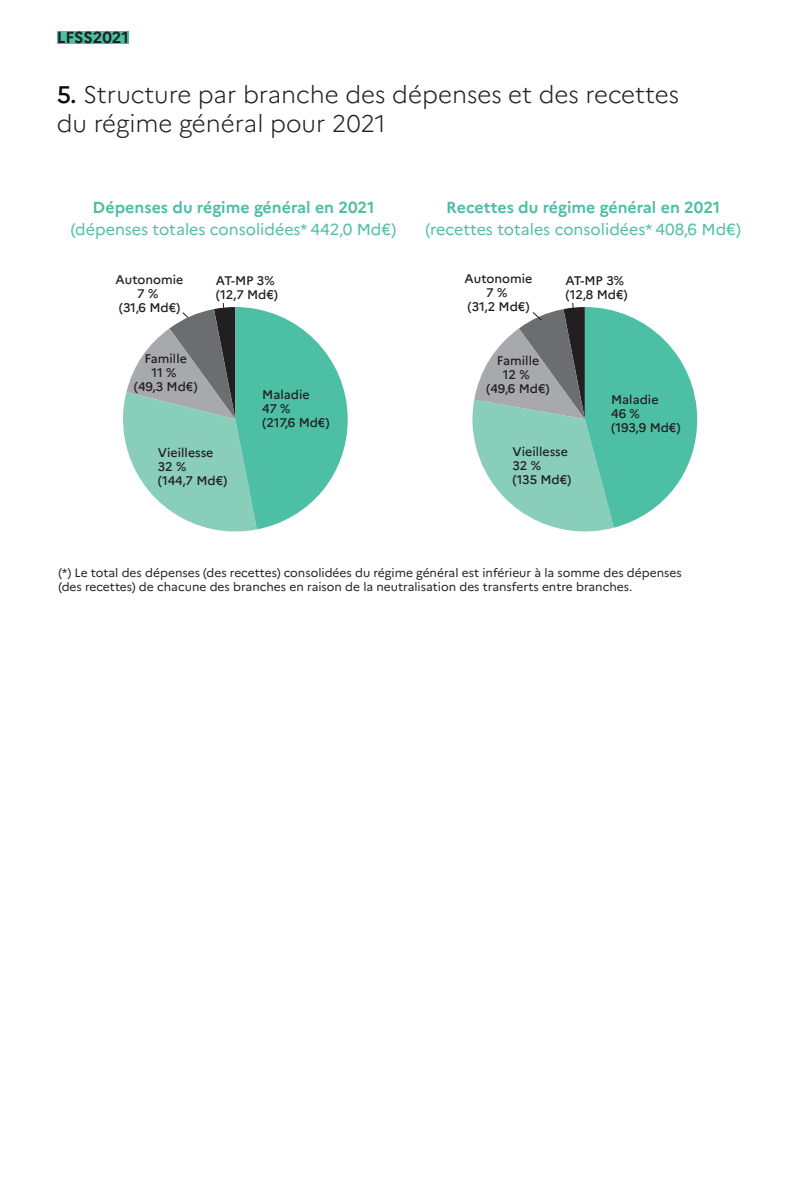
<style>
.page{position:relative;width:806px;height:1191px;background:#fff}
.page>*{position:absolute;margin:0;border:0;box-sizing:border-box;transform-origin:0 0}
.t1{font:300 24px/28.8px "Marianne";color:#231f20}
.t2{font:16px "Marianne";color:#4cbfa4}
.t3{font:700 16px "Marianne";color:#4cbfa4}
.t4{font:700 16px "Marianne";color:#231f20}
.t5{font:500 12.4px/14px "Marianne";color:#231f20}
.t6{font:12px/14.4px "Marianne";color:#231f20}
.s1{font-weight:500;color:#0d0a13}
</style>
<div class="page">
<svg style="left:123px;top:303px;width:224px;height:229px"></svg>
<svg style="left:472px;top:303px;width:224px;height:229px"></svg>
<div style="left:57px;top:31px;width:72px;height:12px;background:#4cbfa4"></div>
<p class="t4" style="left:57px;top:28px;width:73px">LFSS2021</p>
<h1 class="t1" style="left:57px;top:80px;width:623px"><span class="s1">5.</span> Structure par branche des dépenses et des recettes du régime général pour 2021</h1>
<p class="t3" style="left:93px;top:197px;width:283px">Dépenses du régime général en 2021</p>
<p class="t2" style="left:71px;top:219px;width:327px">(dépenses totales consolidées* 442,0 Md€)</p>
<p class="t3" style="left:446px;top:197px;width:275px">Recettes du régime général en 2021</p>
<p class="t2" style="left:425px;top:219px;width:317px">(recettes totales consolidées* 408,6 Md€)</p>
<p class="t5" style="left:115px;top:273px;width:69px;text-align:center">Autonomie<br>7 %<br>(31,6 Md€)</p>
<p class="t5" style="left:216px;top:274px;width:64px">AT-MP 3% (12,7 Md€)</p>
<p class="t5" style="left:464px;top:271px;width:69px;text-align:center">Autonomie<br>7 %<br>(31,2 Md€)</p>
<p class="t5" style="left:565px;top:274px;width:64px">AT-MP 3% (12,8 Md€)</p>
<p class="t5" style="left:134px;top:352px;width:65px;text-align:center">Famille<br>11 %<br>(49,3 Md€)</p>
<p class="t5" style="left:262px;top:387px;width:69px">Maladie<br>47 %<br>(217,6 Md€)</p>
<p class="t5" style="left:486px;top:354px;width:65px;text-align:center">Famille<br>12 %<br>(49,6 Md€)</p>
<p class="t5" style="left:610px;top:393px;width:71px">Maladie<br>46 %<br>(193,9 Md€)</p>
<p class="t5" style="left:158px;top:445px;width:71px">Vieillesse<br>32 %<br>(144,7 Md€)</p>
<p class="t5" style="left:512px;top:444px;width:60px">Vieillesse<br>32 %<br>(135 Md€)</p>
<p class="t6" style="left:58px;top:565px;width:624px">(*) Le total des dépenses (des recettes) consolidées du régime général est inférieur à la somme des dépenses (des recettes) de chacune des branches en raison de la neutralisation des transferts entre branches.</p>
</div>
